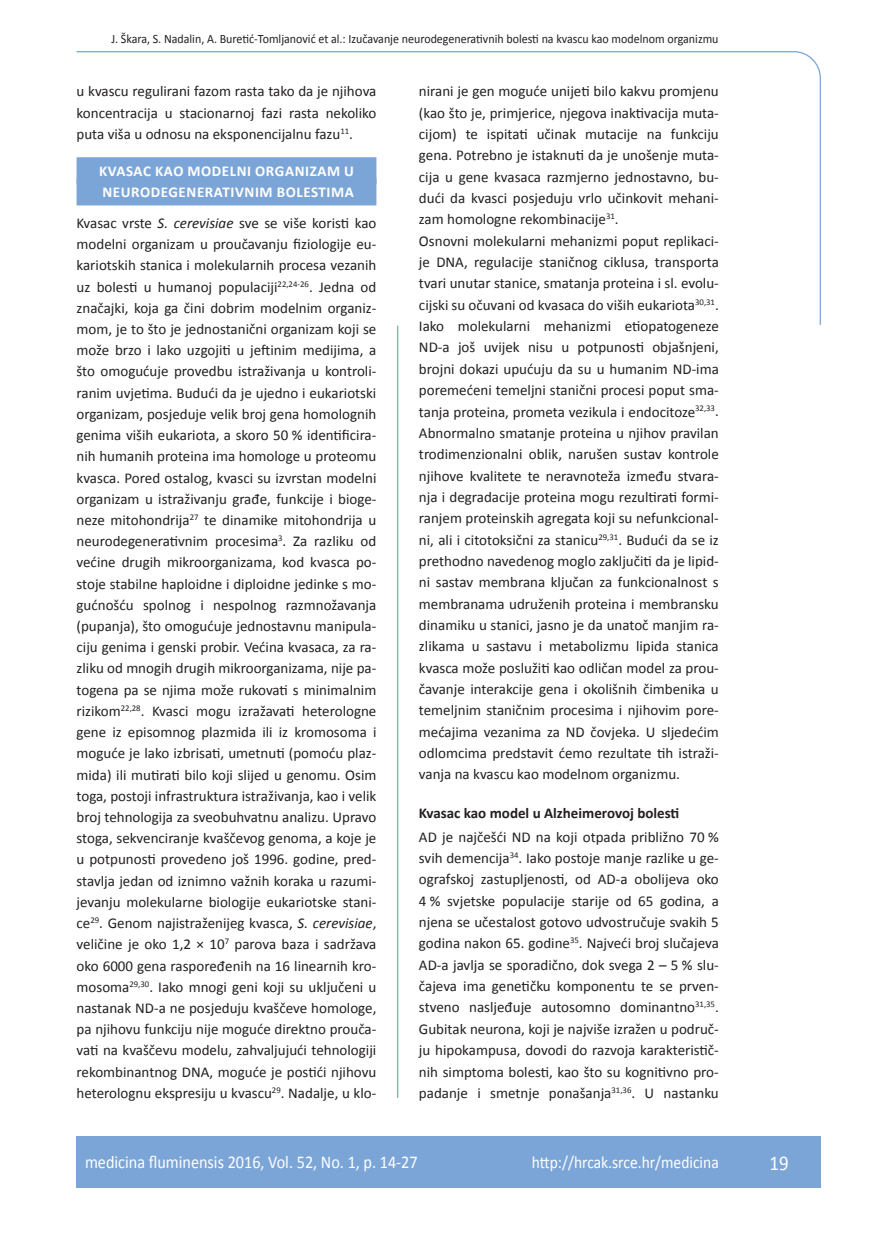
<style>
.page{position:relative;width:872px;height:1234px;background:#fff}
.page>*{position:absolute;margin:0;border:0;box-sizing:border-box;transform-origin:0 0}
.t1{font:21px "Calibri";color:#fff;scale:.9 1}
.t2{font:18px "Calibri";color:#fff;scale:.9 1}
.t3{font:17.25px "Calibri";color:#fff;scale:.9 1}
.t4{font:15px/21.3px "Calibri";color:#231f20;text-align:justify}
.t5{font:700 15px/21.1px "Calibri";letter-spacing:.04em;color:#fff}
.t6{font:700 15px "Calibri";color:#231f20}
.t7{font:12.75px "Calibri";color:#231f20;scale:.94 1}
.s1{font-style:italic}
</style>
<div class="page">
<svg style="left:76px;top:51px;width:745px;height:275px"></svg>
<hr style="left:397px;top:325px;width:1px;height:772px;background:#7ca5d7">
<div style="left:77px;top:1135px;width:744px;height:51px;background:#7ca5d7"></div>
<div style="left:77px;top:157px;width:299px;height:27px;background:#7ca5d7"></div>
<div style="left:77px;top:178px;width:299px;height:27px;background:#7ca5d7"></div>
<p class="t7" style="left:111px;top:30px;width:647px">J. Škara, S. Nadalin, A. Buretić-Tomljanović et al.: Izučavanje neurodegenerativnih bolesti na kvascu kao modelnom organizmu</p>
<p class="t4" style="left:77px;top:80px;width:301px">u kvascu regulirani fazom rasta tako da je njihova koncentracija u stacionarnoj fazi rasta nekoliko puta viša u odnosu na eksponencijalnu fazu<sup>11</sup>.</p>
<p class="t5" style="left:99px;top:160px;width:256px">KVASAC KAO MODELNI ORGANIZAM U<br>NEURODEGENERATIVNIM BOLESTIMA</p>
<p class="t4" style="left:77px;top:212px;width:301px">Kvasac vrste <span class="s1">S. cerevisiae</span> sve se više koristi kao modelni organizam u proučavanju fiziologije eu&shy;kariotskih stanica i molekularnih procesa vezanih uz bolesti u humanoj populaciji<sup>22,24-26</sup>. Jedna od značajki, koja ga čini dobrim modelnim organiz&shy;mom, je to što je jednostanični organizam koji se može brzo i lako uzgojiti u jeftinim medijima, a što omogućuje provedbu istraživanja u kontroli&shy;ranim uvjetima. Budući da je ujedno i eukariotski organizam, posjeduje velik broj gena homolognih genima viših eukariota, a skoro 50 % identificira&shy;nih humanih proteina ima homologe u proteomu kvasca. Pored ostalog, kvasci su izvrstan modelni organizam u istraživanju građe, funkcije i bioge&shy;neze mitohondrija<sup>27</sup> te dinamike mitohondrija u neurodegenerativnim procesima<sup>3</sup>. Za razliku od većine drugih mikroorganizama, kod kvasca po&shy;stoje stabilne haploidne i diploidne jedinke s mo&shy;gućnošću spolnog i nespolnog razmnožavanja (pupanja), što omogućuje jednostavnu manipula&shy;ciju genima i genski probir. Većina kvasaca, za ra&shy;zliku od mnogih drugih mikroorganizama, nije pa&shy;togena pa se njima može rukovati s minimalnim rizikom<sup>22,28</sup>. Kvasci mogu izražavati heterologne gene iz episomnog plazmida ili iz kromosoma i moguće je lako izbrisati, umetnuti (pomoću plaz&shy;mida) ili mutirati bilo koji slijed u genomu. Osim toga, postoji infrastruktura istraživanja, kao i velik broj tehnologija za sveobuhvatnu analizu. Upravo stoga, sekvenciranje kvaščevog genoma, a koje je u potpunosti provedeno još 1996. godine, pred&shy;stavlja jedan od iznimno važnih koraka u razumi&shy;jevanju molekularne biologije eukariotske stani&shy;ce<sup>29</sup>. Genom najistraženijeg kvasca, <span class="s1">S. cerevisiae</span>, veličine je oko 1,2 × 10<sup>7</sup> parova baza i sadržava oko 6000 gena raspoređenih na 16 linearnih kro&shy;mosoma<sup>29,30</sup>. Iako mnogi geni koji su uključeni u nastanak ND-a ne posjeduju kvaščeve homologe, pa njihovu funkciju nije moguće direktno prouča&shy;vati na kvaščevu modelu, zahvaljujući tehnologiji rekombinantnog DNA, moguće je postići njihovu heterolognu ekspresiju u kvascu<sup>29</sup>. Nadalje, u klo-</p>
<p class="t4" style="left:419px;top:80px;width:301px;text-align:left">nirani je gen moguće unijeti bilo kakvu promjenu (kao što je, primjerice, njegova inaktivacija muta&shy;cijom) te ispitati učinak mutacije na funkciju gena. Potrebno je istaknuti da je unošenje muta&shy;cija u gene kvasaca razmjerno jednostavno, bu&shy;dući da kvasci posjeduju vrlo učinkovit mehani&shy;zam homologne rekombinacije<sup>31</sup>.<br>Osnovni molekularni mehanizmi poput replikaci&shy;je DNA, regulacije staničnog ciklusa, transporta tvari unutar stanice, smatanja proteina i sl. evolu&shy;cijski su očuvani od kvasaca do viših eukariota<sup>30,31</sup>.<br>Iako molekularni mehanizmi etiopatogeneze ND-a još uvijek nisu u potpunosti objašnjeni, brojni dokazi upućuju da su u humanim ND-ima poremećeni temeljni stanični procesi poput sma&shy;tanja proteina, prometa vezikula i endocitoze<sup>32,33</sup>.<br>Abnormalno smatanje proteina u njihov pravilan trodimenzionalni oblik, narušen sustav kontrole njihove kvalitete te neravnoteža između stvara&shy;nja i degradacije proteina mogu rezultirati formi&shy;ranjem proteinskih agregata koji su nefunkcional&shy;ni, ali i citotoksični za stanicu<sup>29,31</sup>. Budući da se iz prethodno navedenog moglo zaključiti da je lipid&shy;ni sastav membrana ključan za funkcionalnost s membranama udruženih proteina i membransku dinamiku u stanici, jasno je da unatoč manjim ra&shy;zlikama u sastavu i metabolizmu lipida stanica kvasca može poslužiti kao odličan model za prou&shy;čavanje interakcije gena i okolišnih čimbenika u temeljnim staničnim procesima i njihovim pore&shy;mećajima vezanima za ND čovjeka. U sljedećim odlomcima predstavit ćemo rezultate tih istraži&shy;vanja na kvascu kao modelnom organizmu.</p>
<p class="t6" style="left:419px;top:803px;width:262px">Kvasac kao model u Alzheimerovoj bolesti</p>
<p class="t4" style="left:419px;top:825px;width:301px">AD je najčešći ND na koji otpada približno 70 % svih demencija<sup>34</sup>. Iako postoje manje razlike u ge&shy;ografskoj zastupljenosti, od AD-a obolijeva oko 4 % svjetske populacije starije od 65 godina, a njena se učestalost gotovo udvostručuje svakih 5 godina nakon 65. godine<sup>35</sup>. Najveći broj slučajeva AD-a javlja se sporadično, dok svega 2 – 5 % slu&shy;čajeva ima genetičku komponentu te se prven&shy;stveno nasljeđuje autosomno dominantno<sup>31,35</sup>.<br>Gubitak neurona, koji je najviše izražen u područ&shy;ju hipokampusa, dovodi do razvoja karakteristič&shy;nih simptoma bolesti, kao što su kognitivno pro&shy;padanje i smetnje ponašanja<sup>31,36</sup>. U nastanku</p>
<p class="t2" style="left:85px;top:1150px;width:371px">medicina fluminensis 2016, Vol. 52, No. 1, p. 14-27</p>
<p class="t3" style="left:532px;top:1151px;width:209px">http://hrcak.srce.hr/medicina</p>
<h1 class="t1" style="left:769px;top:1149px;width:23px">19</h1>
</div>
